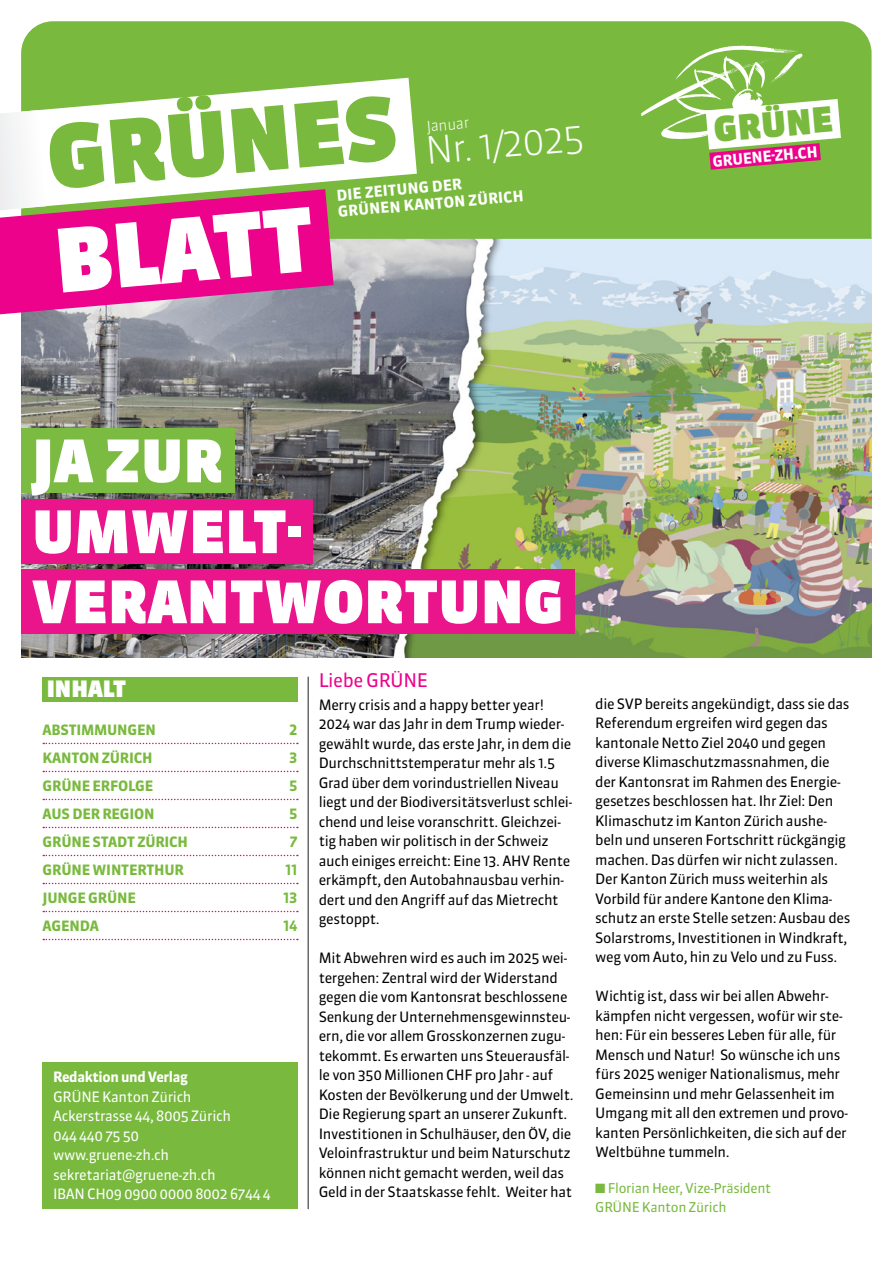
<style>
.page{position:relative;width:893px;height:1263px;background:#fff}
.page>*{position:absolute;margin:0;border:0;box-sizing:border-box;transform-origin:0 0}
.t1{font:900 87.15px "Sanuk OT";color:#79ba3e}
.t2{font:900 87.15px "Sanuk OT";color:#fff}
.t3{font:900 58.35px "Sanuk OT";letter-spacing:.01em;color:#fff}
.t4{font:300 37.5px "Sanuk OT";color:#fff}
.t5{font:900 34.5px "Sanuk OT";color:#79ba3e}
.t6{font:900 22.5px "Sanuk OT";color:#fff}
.Zwischentitel{font:18.75px "Sanuk OT";letter-spacing:-.025em;color:#ed028c}
.t7{font:700 15px "Sanuk OT";color:#fff}
.t8{font:300 15px "Sanuk OT";color:#fff}
.Lauftext{font:14.25px/19.5px "Sanuk OT";letter-spacing:-.025em;color:#000001}
.Lauftext_weiss{font:14.25px/19.5px "Sanuk OT";letter-spacing:-.025em;color:#fff}
.Inhaltsverzeichnis{font:700 14.25px "Sanuk OT";letter-spacing:-.015em;color:#79ba3e}
.Lauftext-2{font:13.5px/19.5px "Sanuk OT";letter-spacing:-.025em;color:#79ba3e}
.s1{font-weight:700}
</style>
<div class="page">
<img style="left:21px;top:239px;width:851px;height:418px">
<hr style="left:308px;top:677px;width:1px;height:532px;background:#231f20">
<div style="left:43px;top:1062px;width:255px;height:147px;background:#79ba3e"></div>
<svg style="left:43px;top:743px;width:255px;height:1px"></svg>
<svg style="left:43px;top:771px;width:255px;height:1px"></svg>
<svg style="left:43px;top:799px;width:255px;height:1px"></svg>
<svg style="left:43px;top:827px;width:255px;height:1px"></svg>
<svg style="left:43px;top:855px;width:255px;height:1px"></svg>
<svg style="left:43px;top:883px;width:255px;height:1px"></svg>
<svg style="left:43px;top:911px;width:255px;height:1px"></svg>
<svg style="left:43px;top:939px;width:255px;height:1px"></svg>
<div style="left:43px;top:677px;width:255px;height:24px;background:#79ba3e"></div>
<div style="left:21px;top:21px;width:851px;height:218px;background:#79ba3e"></div>
<svg style="left:641px;top:46px;width:200px;height:124px"></svg>
<svg style="left:21px;top:78px;width:396px;height:132px"></svg>
<svg style="left:0;top:110px;width:334px;height:204px"></svg>
<div style="left:21px;top:499px;width:291px;height:65px;background:#ea148b"></div>
<div style="left:21px;top:429px;width:213px;height:64px;background:#7bbb41"></div>
<div style="left:21px;top:570px;width:554px;height:64px;background:#ea148b"></div>
<p class="t1" style="left:43px;top:104px;width:352px;rotate:-5deg">GRÜNES</p>
<p class="t8" style="left:426px;top:117px;width:44px;rotate:-5deg">Januar</p>
<p class="t4" style="left:423px;top:127px;width:161px;rotate:-5deg">Nr. 1/2025</p>
<p class="t7" style="left:336px;top:186px;width:127px;rotate:-5deg">DIE ZEITUNG DER</p>
<p class="t7" style="left:337px;top:202px;width:188px;rotate:-5deg">GRÜNEN KANTON ZÜRICH</p>
<p class="t2" style="left:50px;top:208px;width:261px;rotate:-5deg">BLATT</p>
<p class="t5" style="left:712px;top:108px;width:120px;rotate:-5deg">GRÜNE</p>
<p class="t7" style="left:712px;top:152px;width:107px;rotate:-5deg">GRUENE-ZH.CH</p>
<p class="t3" style="left:32px;top:425px;width:192px">JA ZUR</p>
<p class="t3" style="left:32px;top:496px;width:271px">UMWELT-</p>
<p class="t3" style="left:32px;top:566px;width:533px">VERANTWORTUNG</p>
<p class="t6" style="left:47px;top:675px;width:81px">INHALT</p>
<p class="Inhaltsverzeichnis" style="left:43px;top:721px;width:115px">ABSTIMMUNGEN</p>
<p class="Inhaltsverzeichnis" style="left:289px;top:721px;width:10px">2</p>
<p class="Inhaltsverzeichnis" style="left:43px;top:749px;width:111px">KANTON ZÜRICH</p>
<p class="Inhaltsverzeichnis" style="left:289px;top:749px;width:10px">3</p>
<p class="Inhaltsverzeichnis" style="left:43px;top:777px;width:112px">GRÜNE ERFOLGE</p>
<p class="Inhaltsverzeichnis" style="left:289px;top:777px;width:10px">5</p>
<p class="Inhaltsverzeichnis" style="left:43px;top:805px;width:114px">AUS DER REGION</p>
<p class="Inhaltsverzeichnis" style="left:289px;top:805px;width:10px">5</p>
<p class="Inhaltsverzeichnis" style="left:43px;top:833px;width:147px">GRÜNE STADT ZÜRICH</p>
<p class="Inhaltsverzeichnis" style="left:290px;top:833px;width:9px">7</p>
<p class="Inhaltsverzeichnis" style="left:43px;top:861px;width:143px">GRÜNE WINTERTHUR</p>
<p class="Inhaltsverzeichnis" style="left:285px;top:861px;width:14px">11</p>
<p class="Inhaltsverzeichnis" style="left:43px;top:889px;width:95px">JUNGE GRÜNE</p>
<p class="Inhaltsverzeichnis" style="left:283px;top:889px;width:16px">13</p>
<p class="Inhaltsverzeichnis" style="left:43px;top:917px;width:58px">AGENDA</p>
<p class="Inhaltsverzeichnis" style="left:283px;top:917px;width:16px">14</p>
<p class="Lauftext_weiss" style="left:53px;top:1067px;width:219px"><span class="s1">Redaktion und Verlag<br></span>GRÜNE Kanton Zürich<br>Ackerstrasse 44, 8005 Zürich<br>044 440 75 50<br>www.gruene-zh.ch sekretariat@gruene-zh.ch<br>IBAN CH09 0900 0000 8002 6744 4</p>
<p class="Zwischentitel" style="left:319px;top:668px;width:111px">Liebe GRÜNE</p>
<p class="Lauftext" style="left:319px;top:695px;width:255px">Merry crisis and a happy better year!<br>2024 war das Jahr in dem Trump wieder&shy;gewählt wurde, das erste Jahr, in dem die Durchschnittstemperatur mehr als 1.5<br>Grad über dem vorindustriellen Niveau liegt und der Biodiversitätsverlust schlei&shy;chend und leise voranschritt. Gleichzei&shy;tig haben wir politisch in der Schweiz auch einiges erreicht: Eine 13. AHV Rente erkämpft, den Autobahnausbau verhin&shy;dert und den Angriff auf das Mietrecht gestoppt.</p>
<p class="Lauftext" style="left:319px;top:948px;width:256px">Mit Abwehren wird es auch im 2025 wei&shy;tergehen: Zentral wird der Widerstand gegen die vom Kantonsrat beschlossene Senkung der Unternehmensgewinnsteu&shy;ern, die vor allem Grosskonzernen zugu&shy;tekommt. Es erwarten uns Steuerausfäl&shy;le von 350 Millionen CHF pro Jahr - auf Kosten der Bevölkerung und der Umwelt.<br>Die Regierung spart an unserer Zukunft.<br>Investitionen in Schulhäuser, den ÖV, die Veloinfrastruktur und beim Naturschutz können nicht gemacht werden, weil das Geld in der Staatskasse fehlt. Weiter hat</p>
<p class="Lauftext" style="left:595px;top:694px;width:257px">die SVP bereits angekündigt, dass sie das Referendum ergreifen wird gegen das kantonale Netto Ziel 2040 und gegen diverse Klimaschutzmassnahmen, die der Kantonsrat im Rahmen des Energie&shy;gesetzes beschlossen hat. Ihr Ziel: Den Klimaschutz im Kanton Zürich aushe&shy;beln und unseren Fortschritt rückgängig machen. Das dürfen wir nicht zulassen.<br>Der Kanton Zürich muss weiterhin als Vorbild für andere Kantone den Klima&shy;schutz an erste Stelle setzen: Ausbau des Solarstroms, Investitionen in Windkraft, weg vom Auto, hin zu Velo und zu Fuss.</p>
<p class="Lauftext" style="left:595px;top:986px;width:254px">Wichtig ist, dass wir bei allen Abwehr&shy;kämpfen nicht vergessen, wofür wir ste&shy;hen: Für ein besseres Leben für alle, für Mensch und Natur! So wünsche ich uns fürs 2025 weniger Nationalismus, mehr Gemeinsinn und mehr Gelassenheit im Umgang mit all den extremen und provo&shy;kanten Persönlichkeiten, die sich auf der Weltbühne tummeln.</p>
<p class="Lauftext-2" style="left:595px;top:1178px;width:177px">■ Florian Heer, Vize-Präsident<br>GRÜNE Kanton Zürich</p>
</div>
